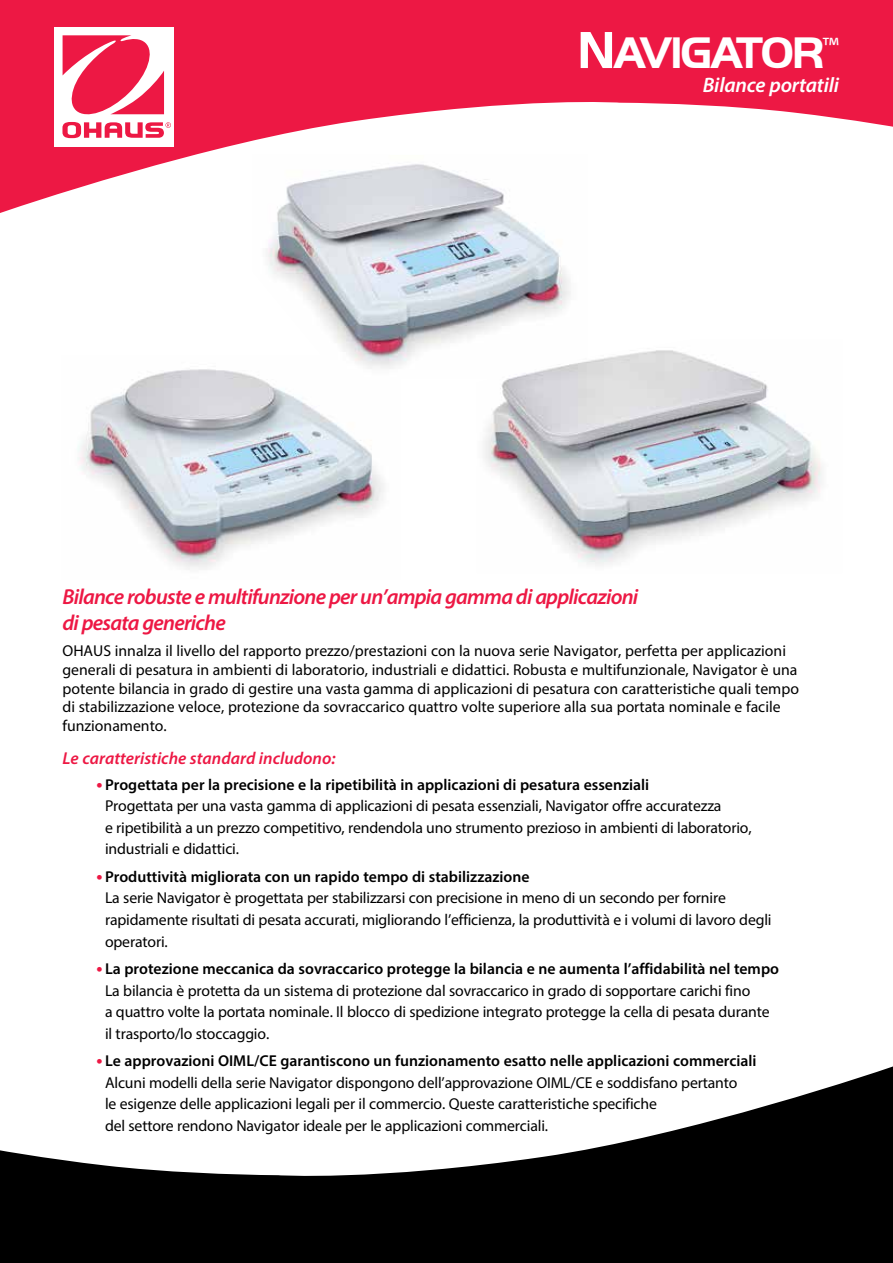
<style>
.page{position:relative;width:893px;height:1263px;background:#fff}
.page>*{position:absolute;margin:0;border:0;box-sizing:border-box;transform-origin:0 0}
.t1{font:700 45.9px "Handel Got D";letter-spacing:-.05em;color:#fff}
.t2{font:italic 600 21.75px/26.1px "Myriad Pro";letter-spacing:-.035em;color:#ed1844}
.t3{font:italic 600 21px "Myriad Pro";letter-spacing:-.01em;color:#fff}
.t4{font:italic 600 17.25px "Myriad Pro";color:#ed1844}
.t5{font:15.75px/21.6px "Myriad Pro";letter-spacing:-.01em;color:#000}
.s1{font-size:54px}
.s2{font-weight:700;font-size:18px;color:#ed1844}
.s3{font-weight:600}
</style>
<div class="page">
<svg style="left:0;top:0;width:893px;height:213px;fill:#ed1844"></svg>
<div style="left:54px;top:27px;width:120px;height:119px;background:#fff"></div>
<svg style="left:62px;top:35px;width:109px;height:103px"></svg>
<svg style="left:0;top:1066px;width:893px;height:197px;fill:#000"></svg>
<img style="left:77px;top:369px;width:307px;height:201px">
<img style="left:253px;top:155px;width:335px;height:223px">
<img style="left:477px;top:339px;width:345px;height:226px">
<h1 class="t1" style="left:577px;top:27px;width:263px"><span class="s1">N</span>AVIGATOR<sup>™</sup></h1>
<h3 class="t3" style="left:703px;top:72px;width:138px">Bilance portatili</h3>
<h2 class="t2" style="left:63px;top:583px;width:577px">Bilance robuste e multifunzione per un’ampia gamma di applicazioni di pesata generiche</h2>
<p class="t5" style="left:63px;top:641px;width:738px;line-height:18.9px">OHAUS innalza il livello del rapporto prezzo/prestazioni con la nuova serie Navigator, perfetta per applicazioni generali di pesatura in ambienti di laboratorio, industriali e didattici. Robusta e multifunzionale, Navigator è una potente bilancia in grado di gestire una vasta gamma di applicazioni di pesatura con caratteristiche quali tempo di stabilizzazione veloce, protezione da sovraccarico quattro volte superiore alla sua portata nominale e facile funzionamento.</p>
<p class="t4" style="left:63px;top:747px;width:274px">Le caratteristiche standard includono:</p>
<p class="t5" style="left:105px;top:773px;width:648px;text-indent:-9px"><span class="s2">•</span> <span class="s3">Progettata per la precisione e la ripetibilità in applicazioni di pesatura essenziali<br></span>Progettata per una vasta gamma di applicazioni di pesata essenziali, Navigator offre accuratezza<br>e ripetibilità a un prezzo competitivo, rendendola uno strumento prezioso in ambienti di laboratorio, industriali e didattici.</p>
<p class="t5" style="left:105px;top:865px;width:668px;text-indent:-9px"><span class="s2">•</span> <span class="s3">Produttività migliorata con un rapido tempo di stabilizzazione<br></span>La serie Navigator è progettata per stabilizzarsi con precisione in meno di un secondo per fornire rapidamente risultati di pesata accurati, migliorando l’efficienza, la produttività e i volumi di lavoro degli operatori.</p>
<p class="t5" style="left:105px;top:958px;width:676px;text-indent:-9px"><span class="s2">•</span> <span class="s3">La protezione meccanica da sovraccarico protegge la bilancia e ne aumenta l’affidabilità nel tempo </span>La bilancia è protetta da un sistema di protezione dal sovraccarico in grado di sopportare carichi fino<br>a quattro volte la portata nominale. Il blocco di spedizione integrato protegge la cella di pesata durante il trasporto/lo stoccaggio.</p>
<p class="t5" style="left:105px;top:1050px;width:653px;text-indent:-9px"><span class="s2">•</span> <span class="s3">Le approvazioni OIML/CE garantiscono un funzionamento esatto nelle applicazioni commerciali </span>Alcuni modelli della serie Navigator dispongono dell’approvazione OIML/CE e soddisfano pertanto<br>le esigenze delle applicazioni legali per il commercio. Queste caratteristiche specifiche<br>del settore rendono Navigator ideale per le applicazioni commerciali.</p>
</div>
